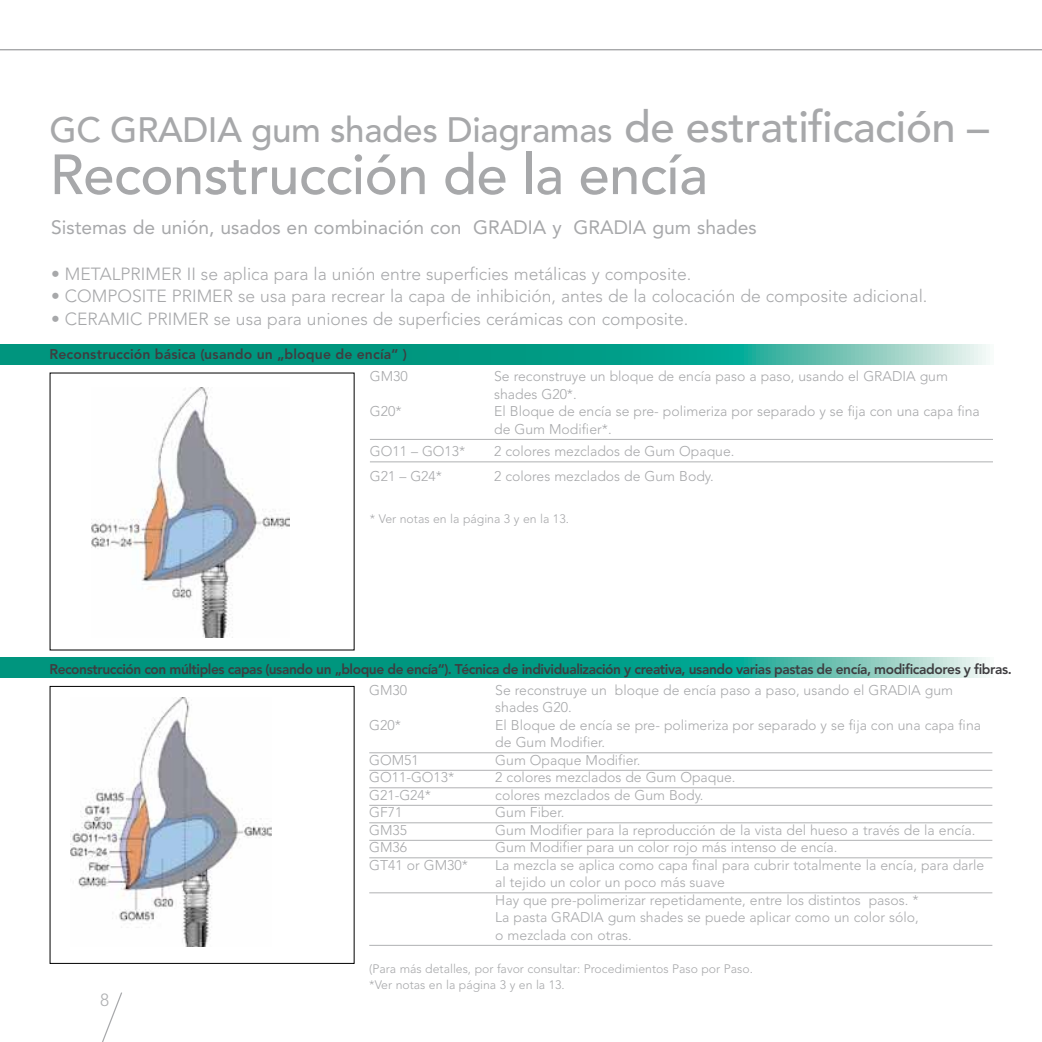
<style>
.page{position:relative;width:1042px;height:1042px;background:#fff}
.page>*{position:absolute;margin:0;border:0;box-sizing:border-box;transform-origin:0 0}
.t1{font:500 56px "Avenir LT Std";letter-spacing:-.01em;color:#a7a8aa}
.t2{font:500 35px "Avenir LT Std";letter-spacing:-.01em;color:#a7a8aa}
.t3{font:19.25px "Avenir LT Std";color:#a7a8aa}
.t4{font:300 17.5px "Avenir LT Std";color:#a7a8aa}
.t5{font:300 17.5px "Avenir";color:#b0b1b3}
.t6{font:300 14px/17.5px "Avenir LT Std";color:#a7a8aa}
.t7{font:800 14px "Avenir LT Std";letter-spacing:-.03em;color:#3e3d40}
.t8{font:800 14px "Avenir LT Std";letter-spacing:.01em;color:#3e3d40}
.t9{font:300 12.25px/15.8px "Avenir LT Std";color:#a7a8aa}
.s1{font-size:43.75px}
</style>
<div class="page">
<svg style="left:102px;top:992px;width:20px;height:50px"></svg>
<hr style="left:0;top:49px;width:1042px;height:1px;background:#a7a8aa">
<svg style="left:0;top:345px;width:990px;height:20px;background:#22a692"></svg>
<svg style="left:0;top:657px;width:990px;height:20px;background:#22a692"></svg>
<img style="left:92px;top:388px;width:197px;height:249px">
<img style="left:71px;top:698px;width:200px;height:249px">
<div style="left:50px;top:686px;width:304px;height:278px;border:1px solid #000"></div>
<hr style="left:370px;top:439px;width:623px;height:1px;background:#b0b1b3">
<hr style="left:370px;top:461px;width:623px;height:1px;background:#b0b1b3">
<hr style="left:369px;top:752px;width:623px;height:1px;background:#b0b1b3">
<hr style="left:369px;top:770px;width:623px;height:1px;background:#b0b1b3">
<hr style="left:369px;top:787px;width:623px;height:1px;background:#b0b1b3">
<hr style="left:369px;top:805px;width:623px;height:1px;background:#b0b1b3">
<hr style="left:369px;top:822px;width:623px;height:1px;background:#b0b1b3">
<hr style="left:369px;top:840px;width:623px;height:1px;background:#b0b1b3">
<hr style="left:369px;top:857px;width:623px;height:1px;background:#b0b1b3">
<hr style="left:369px;top:892px;width:623px;height:1px;background:#b0b1b3">
<hr style="left:369px;top:945px;width:623px;height:1px;background:#b0b1b3">
<h2 class="t2" style="left:50px;top:109px;width:941px">GC GRADIA gum shades Diagramas <span class="s1">de estratificación –</span></h2>
<h1 class="t1" style="left:50px;top:142px;width:660px">Reconstrucción de la encía</h1>
<h3 class="t3" style="left:51px;top:216px;width:707px">Sistemas de unión, usados en combinación con GRADIA y GRADIA gum shades</h3>
<p class="t4" style="left:51px;top:263px;width:642px">• METALPRIMER II se aplica para la unión entre superficies metálicas y composite.</p>
<p class="t4" style="left:51px;top:286px;width:878px">• COMPOSITE PRIMER se usa para recrear la capa de inhibición, antes de la colocación de composite adicional.</p>
<p class="t4" style="left:51px;top:309px;width:638px">• CERAMIC PRIMER se usa para uniones de superficies cerámicas con composite.</p>
<p class="t8" style="left:50px;top:346px;width:359px">Reconstrucción básica (usando un „bloque de encía“ )</p>
<p class="t6" style="left:370px;top:368px;width:39px">GM30</p>
<p class="t6" style="left:494px;top:368px;width:455px">Se reconstruye un bloque de encía paso a paso, usando el GRADIA gum shades G20*.</p>
<p class="t6" style="left:370px;top:403px;width:33px">G20*</p>
<p class="t6" style="left:494px;top:403px;width:487px">El Bloque de encía se pre- polimeriza por separado y se fija con una capa fina de Gum Modifier*.</p>
<p class="t6" style="left:370px;top:443px;width:97px">GO11 – GO13*</p>
<p class="t6" style="left:494px;top:443px;width:242px">2 colores mezclados de Gum Opaque.</p>
<p class="t6" style="left:370px;top:467px;width:74px">G21 – G24*</p>
<p class="t6" style="left:494px;top:467px;width:221px">2 colores mezclados de Gum Body.</p>
<p class="t9" style="left:370px;top:511px;width:200px">* Ver notas en la página 3 y en la 13.</p>
<p class="t7" style="left:50px;top:661px;width:964px">Reconstrucción con múltiples capas (usando un „bloque de encía“). Técnica de individualización y creativa, usando varias pastas de encía, modificadores y fibras.</p>
<p class="t5" style="left:100px;top:989px;width:11px">8</p>
<p class="t6" style="left:369px;top:681px;width:39px">GM30</p>
<p class="t6" style="left:495px;top:681px;width:459px">Se reconstruye un bloque de encía paso a paso, usando el GRADIA gum shades G20.</p>
<p class="t6" style="left:369px;top:716px;width:33px">G20*</p>
<p class="t6" style="left:495px;top:716px;width:487px">El Bloque de encía se pre- polimeriza por separado y se fija con una capa fina de Gum Modifier.</p>
<p class="t6" style="left:369px;top:751px;width:51px">GOM51</p>
<p class="t6" style="left:495px;top:751px;width:147px">Gum Opaque Modifier.</p>
<p class="t6" style="left:369px;top:769px;width:87px">GO11-GO13*</p>
<p class="t6" style="left:495px;top:769px;width:242px">2 colores mezclados de Gum Opaque.</p>
<p class="t6" style="left:369px;top:786px;width:63px">G21-G24*</p>
<p class="t6" style="left:495px;top:786px;width:210px">colores mezclados de Gum Body.</p>
<p class="t6" style="left:369px;top:804px;width:35px">GF71</p>
<p class="t6" style="left:495px;top:804px;width:71px">Gum Fiber.</p>
<p class="t6" style="left:369px;top:821px;width:39px">GM35</p>
<p class="t6" style="left:495px;top:821px;width:482px">Gum Modifier para la reproducción de la vista del hueso a través de la encía.</p>
<p class="t6" style="left:369px;top:839px;width:39px">GM36</p>
<p class="t6" style="left:495px;top:839px;width:344px">Gum Modifier para un color rojo más intenso de encía.</p>
<p class="t6" style="left:369px;top:856px;width:100px">GT41 or GM30*</p>
<p class="t6" style="left:495px;top:856px;width:490px">La mezcla se aplica como capa final para cubrir totalmente la encía, para darle al tejido un color un poco más suave<br>Hay que pre-polimerizar repetidamente, entre los distintos pasos. *<br>La pasta GRADIA gum shades se puede aplicar como un color sólo,<br>o mezclada con otras.</p>
<p class="t9" style="left:369px;top:961px;width:385px">(Para más detalles, por favor consultar: Procedimientos Paso por Paso. *Ver notas en la página 3 y en la 13.</p>
</div>
